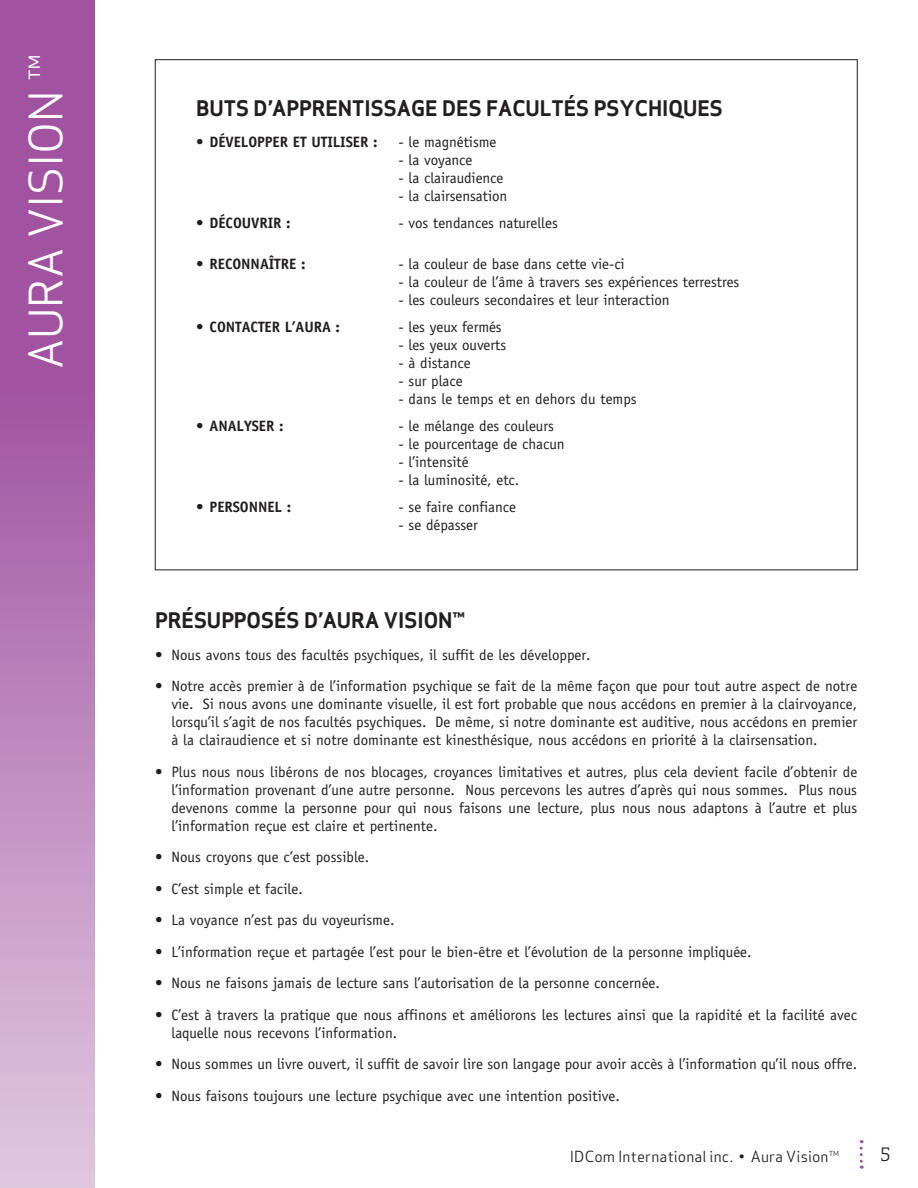
<style>
.page{position:relative;width:918px;height:1188px;background:#fff}
.page>*{position:absolute;margin:0;border:0;box-sizing:border-box;transform-origin:0 0}
.t1{font:45px "Apex Sans";color:#fff}
.t2{font:700 21px "Apex Sans";color:#231f20}
.t3{font:18px "Apex Serif";color:#231f20}
.t4{font:15px/18px "Officina Sans";color:#231f20;text-align:justify}
.t5{font:700 15px "Officina Sans";letter-spacing:-.005em;color:#231f20}
.t6{font:15px "Apex Sans";letter-spacing:.01em;color:#231f20}
.t7{font:6.75px "Apex Sans";color:#231f20}
</style>
<div class="page">
<svg style="left:860px;top:1140px;width:3px;height:29px"></svg>
<svg style="left:0;top:0;width:94px;height:1188px;background:#b67bb6"></svg>
<p class="t1" style="left:9px;top:369px;width:317px;rotate:-90deg">AURA VISION ™</p>
<p class="t2" style="left:196px;top:94px;width:528px">BUTS D’APPRENTISSAGE DES FACULTÉS PSYCHIQUES</p>
<p class="t5" style="left:196px;top:133px;width:183px">• DÉVELOPPER ET UTILISER :</p>
<p class="t4" style="left:399px;top:133px;width:99px">- le magnétisme</p>
<p class="t4" style="left:399px;top:151px;width:75px">- la voyance</p>
<p class="t4" style="left:399px;top:169px;width:106px">- la clairaudience</p>
<p class="t4" style="left:399px;top:187px;width:110px">- la clairsensation</p>
<p class="t5" style="left:196px;top:214px;width:96px">• DÉCOUVRIR :</p>
<p class="t4" style="left:399px;top:214px;width:161px">- vos tendances naturelles</p>
<p class="t5" style="left:196px;top:254px;width:111px">• RECONNAÎTRE :</p>
<p class="t4" style="left:399px;top:255px;width:228px">- la couleur de base dans cette vie-ci</p>
<p class="t4" style="left:399px;top:273px;width:342px">- la couleur de l’âme à travers ses expériences terrestres</p>
<p class="t4" style="left:399px;top:291px;width:273px">- les couleurs secondaires et leur interaction</p>
<p class="t5" style="left:196px;top:317px;width:145px">• CONTACTER L’AURA :</p>
<p class="t4" style="left:399px;top:318px;width:105px">- les yeux fermés</p>
<p class="t4" style="left:399px;top:336px;width:109px">- les yeux ouverts</p>
<p class="t4" style="left:399px;top:354px;width:74px">- à distance</p>
<p class="t4" style="left:399px;top:372px;width:66px">- sur place</p>
<p class="t4" style="left:399px;top:390px;width:240px">- dans le temps et en dehors du temps</p>
<p class="t5" style="left:196px;top:416px;width:89px">• ANALYSER :</p>
<p class="t4" style="left:399px;top:417px;width:157px">- le mélange des couleurs</p>
<p class="t4" style="left:399px;top:435px;width:168px">- le pourcentage de chacun</p>
<p class="t4" style="left:399px;top:453px;width:72px">- l’intensité</p>
<p class="t4" style="left:399px;top:471px;width:122px">- la luminosité, etc.</p>
<p class="t5" style="left:196px;top:497px;width:97px">• PERSONNEL :</p>
<p class="t4" style="left:399px;top:498px;width:119px">- se faire confiance</p>
<p class="t4" style="left:399px;top:516px;width:81px">- se dépasser</p>
<p class="t2" style="left:155px;top:607px;width:312px">PRÉSUPPOSÉS D’AURA VISION™</p>
<p class="t4" style="left:155px;top:646px;width:437px">• Nous avons tous des facultés psychiques, il suffit de les développer.</p>
<p class="t4" style="left:171px;top:677px;width:687px;text-indent:-16px">• Notre accès premier à de l’information psychique se fait de la même façon que pour tout autre aspect de notre vie. Si nous avons une dominante visuelle, il est fort probable que nous accédons en premier à la clairvoyance, lorsqu’il s’agit de nos facultés psychiques. De même, si notre dominante est auditive, nous accédons en premier à la clairaudience et si notre dominante est kinesthésique, nous accédons en priorité à la clairsensation.</p>
<p class="t4" style="left:171px;top:763px;width:687px;text-indent:-16px">• Plus nous nous libérons de nos blocages, croyances limitatives et autres, plus cela devient facile d’obtenir de l’information provenant d’une autre personne. Nous percevons les autres d’après qui nous sommes. Plus nous devenons comme la personne pour qui nous faisons une lecture, plus nous nous adaptons à l’autre et plus l’information reçue est claire et pertinente.</p>
<p class="t4" style="left:155px;top:848px;width:216px">• Nous croyons que c’est possible.</p>
<p class="t4" style="left:155px;top:880px;width:149px">• C’est simple et facile.</p>
<p class="t4" style="left:155px;top:911px;width:241px">• La voyance n’est pas du voyeurisme.</p>
<p class="t4" style="left:155px;top:943px;width:598px">• L’information reçue et partagée l’est pour le bien-être et l’évolution de la personne impliquée.</p>
<p class="t4" style="left:155px;top:974px;width:506px">• Nous ne faisons jamais de lecture sans l’autorisation de la personne concernée.</p>
<p class="t4" style="left:171px;top:1006px;width:687px;text-indent:-16px">• C’est à travers la pratique que nous affinons et améliorons les lectures ainsi que la rapidité et la facilité avec laquelle nous recevons l’information.</p>
<p class="t4" style="left:155px;top:1055px;width:703px">• Nous sommes un livre ouvert, il suffit de savoir lire son langage pour avoir accès à l’information qu’il nous offre.</p>
<p class="t4" style="left:155px;top:1087px;width:466px">• Nous faisons toujours une lecture psychique avec une intention positive.</p>
<p class="t6" style="left:570px;top:1144px;width:260px">IDCom International inc. • Aura Vision</p>
<p class="t7" style="left:829px;top:1148px;width:12px">TM</p>
<p class="t3" style="left:880px;top:1143px;width:12px">5</p>
</div>
